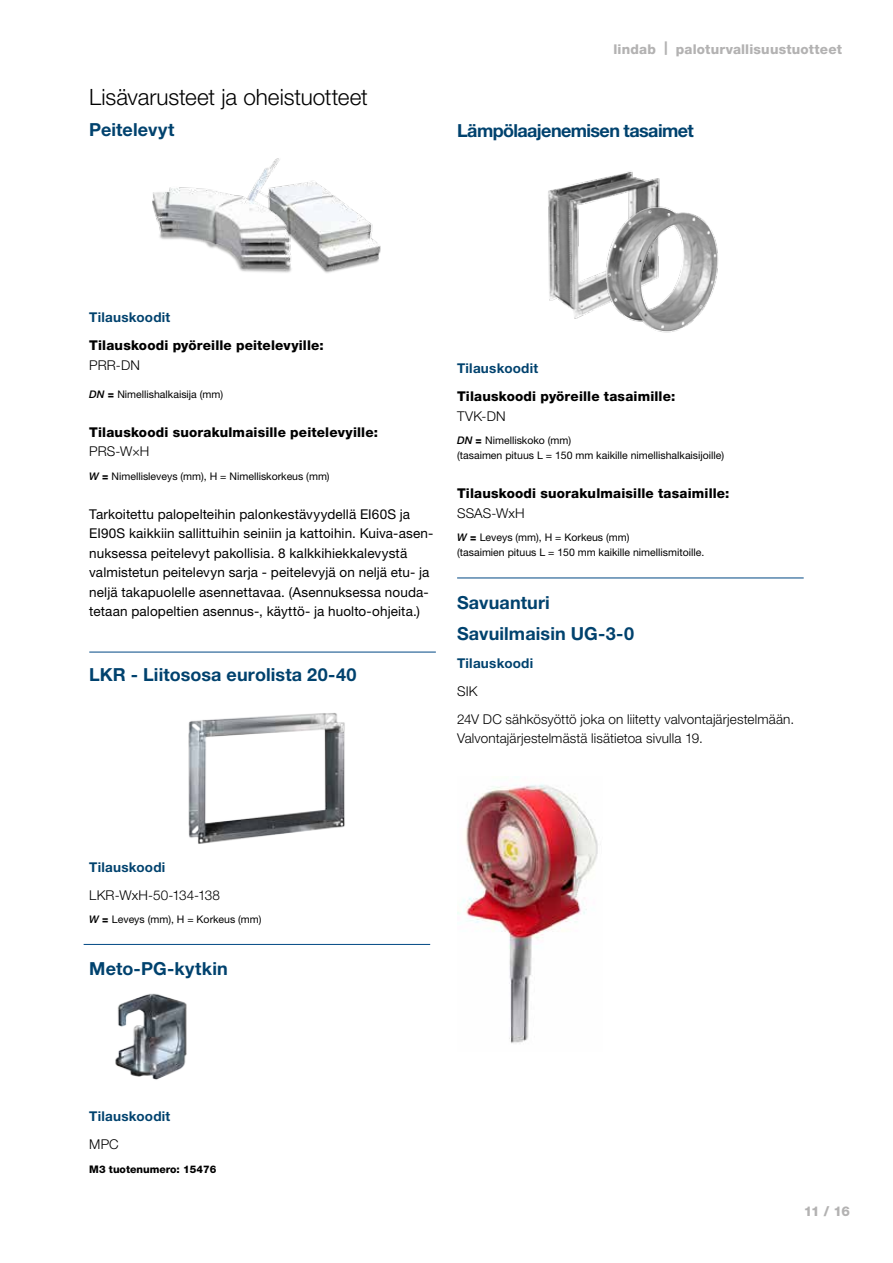
<style>
.page{position:relative;width:893px;height:1263px;background:#fff}
.page>*{position:absolute;margin:0;border:0;box-sizing:border-box;transform-origin:0 0}
.t1{font:300 22.5px "Helvetica Neue LT Pro";letter-spacing:-.005em;color:#000}
.t2{font:700 18px/31px "Helvetica Neue LT Pro";letter-spacing:.005em;color:#00426e}
.t3{font:700 18px "Helvetica Neue LT Pro";letter-spacing:-.035em;color:#00426e}
.t4{font:13.5px/19.5px "Helvetica Neue LT Pro";letter-spacing:.01em;color:#000}
.t5{font:300 13.5px/28px "Helvetica Neue LT Pro";letter-spacing:.01em;color:#000}
.t6{font:800 13.5px "Helvetica Neue LT Pro";letter-spacing:.01em;color:#000}
.t7{font:700 13.5px "Helvetica Neue LT Pro";letter-spacing:.015em;color:#00426e}
.t8{font:800 13.5px "Helvetica Neue LT Pro";letter-spacing:.015em;color:#b3b2b2}
.t9{font:10.5px/15px "Helvetica Neue LT Pro";color:#000}
.t10{font:800 10.5px "Helvetica Neue LT Pro";color:#000}
.s1{font-weight:500;font-style:italic}
.s2{font-weight:800}
</style>
<div class="page">
<img style="left:325px;top:188px;width:56px;height:85px">
<img style="left:152px;top:158px;width:173px;height:115px">
<img style="left:188px;top:713px;width:157px;height:131px">
<img style="left:115px;top:993px;width:72px;height:87px">
<img style="left:548px;top:171px;width:112px;height:148px">
<img style="left:588px;top:198px;width:130px;height:135px">
<hr style="left:89px;top:652px;width:347px;height:1px;background:#004884">
<img style="left:457px;top:784px;width:141px;height:260px">
<hr style="left:84px;top:944px;width:346px;height:1px;background:#004884">
<hr style="left:457px;top:578px;width:347px;height:1px;background:#004884">
<h1 class="t1" style="left:89px;top:84px;width:280px">Lisävarusteet ja oheistuotteet</h1>
<h2 class="t2" style="left:89px;top:114px;width:87px">Peitelevyt</h2>
<p class="t8" style="left:613px;top:41px;width:230px">lindab | paloturvallisuustuotteet</p>
<h2 class="t3" style="left:457px;top:119px;width:238px">Lämpölaajenemisen tasaimet</h2>
<p class="t7" style="left:89px;top:309px;width:83px">Tilauskoodit</p>
<p class="t6" style="left:89px;top:337px;width:236px">Tilauskoodi pyöreille peitelevyille:</p>
<p class="t5" style="left:89px;top:351px;width:52px">PRR-DN</p>
<p class="t9" style="left:89px;top:386px;width:135px"><span class="s1">DN</span> <span class="s2">=</span> Nimellishalkaisija (mm)</p>
<p class="t6" style="left:89px;top:424px;width:290px">Tilauskoodi suorakulmaisille peitelevyille:</p>
<p class="t5" style="left:89px;top:437px;width:62px">PRS-W×H</p>
<p class="t9" style="left:89px;top:468px;width:242px"><span class="s1">W</span> <span class="s2">=</span> Nimellisleveys (mm), H = Nimelliskorkeus (mm)</p>
<p class="t4" style="left:89px;top:504px;width:346px">Tarkoitettu palopelteihin palonkestävyydellä EI60S ja EI90S kaikkiin sallittuihin seiniin ja kattoihin. Kuiva-asen&shy;nuksessa peitelevyt pakollisia. 8 kalkkihiekkalevystä valmistetun peitelevyn sarja - peitelevyjä on neljä etu- ja neljä takapuolelle asennettavaa. (Asennuksessa nouda&shy;tetaan palopeltien asennus-, käyttö- ja huolto-ohjeita.)</p>
<h2 class="t2" style="left:89px;top:658px;width:269px">LKR - Liitososa eurolista 20-40</h2>
<p class="t7" style="left:457px;top:360px;width:83px">Tilauskoodit</p>
<p class="t6" style="left:457px;top:389px;width:220px">Tilauskoodi pyöreille tasaimille:</p>
<p class="t5" style="left:457px;top:402px;width:50px">TVK-DN</p>
<p class="t9" style="left:457px;top:433px;width:269px"><span class="s1">DN</span> <span class="s2">=</span> Nimelliskoko (mm)<br>(tasaimen pituus L = 150 mm kaikille nimellishalkaisijoille)</p>
<p class="t6" style="left:457px;top:486px;width:274px">Tilauskoodi suorakulmaisille tasaimille:</p>
<p class="t5" style="left:457px;top:499px;width:69px">SSAS-WxH</p>
<p class="t9" style="left:457px;top:530px;width:249px"><span class="s1">W</span> <span class="s2">=</span> Leveys (mm), H = Korkeus (mm)<br>(tasaimien pituus L = 150 mm kaikille nimellismitoille.</p>
<h2 class="t2" style="left:457px;top:586px;width:178px">Savuanturi<br>Savuilmaisin UG-3-0</h2>
<p class="t7" style="left:457px;top:654px;width:78px">Tilauskoodi</p>
<p class="t5" style="left:457px;top:676px;width:338px">SIK<br>24V DC sähkösyöttö joka on liitetty valvontajärjestelmään.</p>
<p class="t5" style="left:457px;top:724px;width:247px">Valvontajärjestelmästä lisätietoa sivulla 19.</p>
<p class="t7" style="left:89px;top:858px;width:78px">Tilauskoodi</p>
<p class="t5" style="left:89px;top:880px;width:132px">LKR-WxH-50-134-138</p>
<p class="t9" style="left:89px;top:911px;width:174px"><span class="s1">W</span> <span class="s2">=</span> Leveys (mm), H = Korkeus (mm)</p>
<h2 class="t2" style="left:89px;top:953px;width:140px">Meto-PG-kytkin</h2>
<p class="t7" style="left:89px;top:1108px;width:83px">Tilauskoodit</p>
<p class="t5" style="left:89px;top:1130px;width:31px">MPC</p>
<p class="t10" style="left:89px;top:1163px;width:129px">M3 tuotenumero: 15476</p>
<p class="t8" style="left:804px;top:1203px;width:48px">11 / 16</p>
</div>
